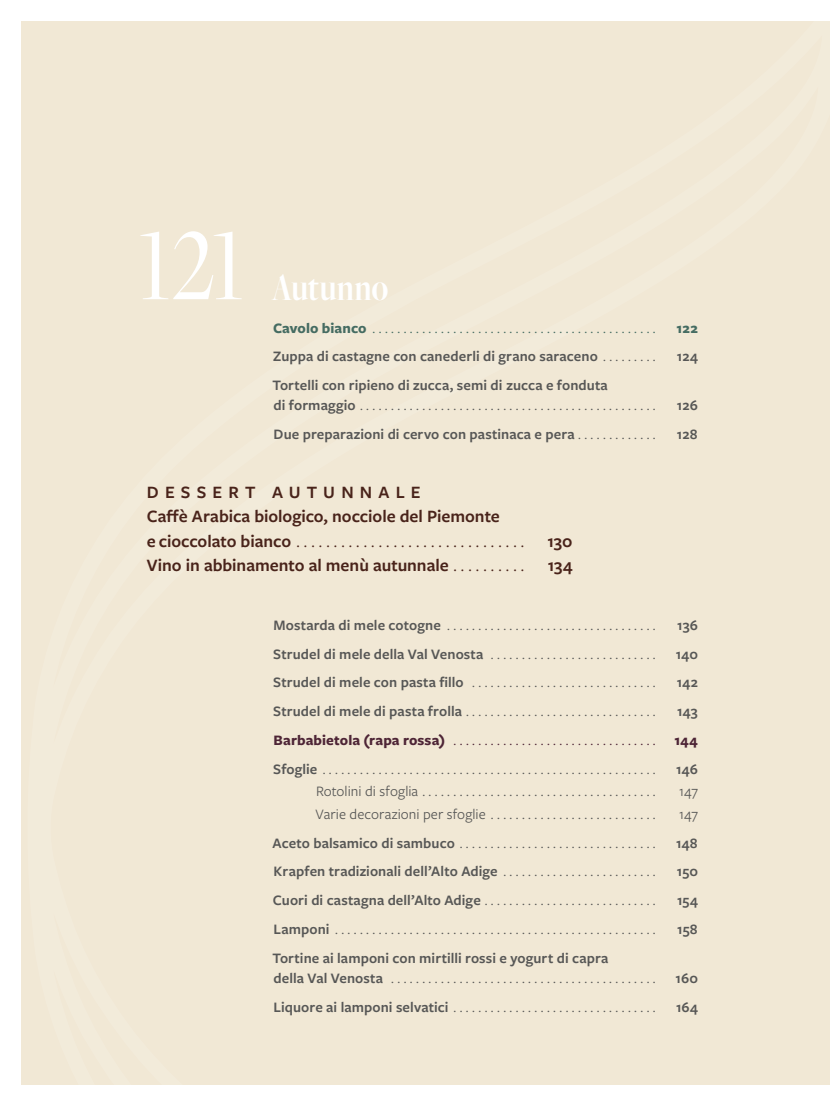
<style>
.page{position:relative;width:830px;height:1106px;background:#fff}
.page>*{position:absolute;margin:0;border:0;box-sizing:border-box;transform-origin:0 0}
.t1{font:300 141.75px "Freight Big Cmp Pro";color:#fff}
.t2{font:600 40.5px "Freight Big Cmp Pro";letter-spacing:-.005em;color:#fff}
.t3{font:600 18px/24.3px "Freight Sans Pro";color:#49231a}
.t4{font:600 15px/20.2px "Freight Sans Pro";letter-spacing:.005em;color:#575756}
.t5{font:15px "Freight Sans Pro";color:#575756}
.t6{font:15px "Freight Sans Pro";color:#456c62}
.t7{font:15px "Freight Sans Pro";color:#4e2536}
.t8{font:700 15px "Freight Sans Pro";color:#456c62}
.t9{font:700 15px "Freight Sans Pro";color:#4e2536}
.s1{font-weight:700}
.s2{font-weight:400}
.s3{font-weight:600}
</style>
<div class="page">
<div style="left:26px;top:21px;width:803px;height:1064px;background:#f1e8d5"></div>
<h1 class="t1" style="left:139px;top:165px;width:107px">121</h1>
<h2 class="t2" style="left:272px;top:260px;width:118px">Autunno</h2>
<p class="t6" style="left:273px;top:318px;width:378px"><span class="s1">Cavolo bianco</span> . . . . . . . . . . . . . . . . . . . . . . . . . . . . . . . . . . . . . . . . . . . . .</p>
<p class="t8" style="left:676px;top:317px;width:23px">122</p>
<p class="t4" style="left:273px;top:346px;width:377px">Zuppa di castagne con canederli di grano saraceno <span class="s2">. . . . . . . .</span></p>
<p class="t4" style="left:676px;top:346px;width:23px">124</p>
<p class="t4" style="left:272px;top:374px;width:378px">Tortelli con ripieno di zucca, semi di zucca e fonduta<br>di formaggio <span class="s2">. . . . . . . . . . . . . . . . . . . . . . . . . . . . . . . . . . . . . . . . . . . . . . .</span></p>
<p class="t4" style="left:676px;top:395px;width:23px">126</p>
<p class="t4" style="left:273px;top:423px;width:382px">Due preparazioni di cervo con pastinaca e pera <span class="s2">. . . . . . . . . . . . .</span></p>
<p class="t4" style="left:676px;top:423px;width:22px">128</p>
<p class="t3" style="left:147px;top:479px;width:378px">DESSERT AUTUNNALE<br>Caffè Arabica biologico, nocciole del Piemonte<br>e cioccolato bianco <span class="s2">. . . . . . . . . . . . . . . . . . . . . . . . . . . . . . .</span></p>
<p class="t3" style="left:547px;top:528px;width:27px">130</p>
<p class="t3" style="left:147px;top:552px;width:378px">Vino in abbinamento al menù autunnale <span class="s2">. . . . . . . . . .</span></p>
<p class="t3" style="left:547px;top:552px;width:26px">134</p>
<p class="t5" style="left:273px;top:615px;width:377px"><span class="s3">Mostarda di mele cotogne</span> . . . . . . . . . . . . . . . . . . . . . . . . . . . . . . . . .</p>
<p class="t4" style="left:677px;top:614px;width:22px">136</p>
<p class="t4" style="left:273px;top:643px;width:377px">Strudel di mele della Val Venosta <span class="s2">. . . . . . . . . . . . . . . . . . . . . . . . . .</span></p>
<p class="t4" style="left:675px;top:643px;width:24px">140</p>
<p class="t5" style="left:273px;top:672px;width:377px"><span class="s3">Strudel di mele con pasta fillo</span> . . . . . . . . . . . . . . . . . . . . . . . . . . . . .</p>
<p class="t4" style="left:676px;top:672px;width:23px">142</p>
<p class="t5" style="left:273px;top:701px;width:377px"><span class="s3">Strudel di mele di pasta frolla</span> . . . . . . . . . . . . . . . . . . . . . . . . . . . . . .</p>
<p class="t4" style="left:676px;top:700px;width:22px">143</p>
<p class="t7" style="left:273px;top:730px;width:377px"><span class="s1">Barbabietola (rapa rossa)</span> . . . . . . . . . . . . . . . . . . . . . . . . . . . . . . . .</p>
<p class="t9" style="left:674px;top:729px;width:25px">144</p>
<p class="t5" style="left:273px;top:759px;width:377px"><span class="s3">Sfoglie</span> . . . . . . . . . . . . . . . . . . . . . . . . . . . . . . . . . . . . . . . . . . . . . . . . . . . . .</p>
<p class="t4" style="left:675px;top:758px;width:23px">146</p>
<p class="t5" style="left:316px;top:781px;width:335px">Rotolini di sfoglia . . . . . . . . . . . . . . . . . . . . . . . . . . . . . . . . . . . . .</p>
<p class="t5" style="left:679px;top:781px;width:20px">147</p>
<p class="t5" style="left:315px;top:804px;width:335px">Varie decorazioni per sfoglie . . . . . . . . . . . . . . . . . . . . . . . . . .</p>
<p class="t5" style="left:679px;top:804px;width:20px">147</p>
<p class="t5" style="left:272px;top:832px;width:378px"><span class="s3">Aceto balsamico di sambuco</span> . . . . . . . . . . . . . . . . . . . . . . . . . . . . . . .</p>
<p class="t4" style="left:675px;top:832px;width:23px">148</p>
<p class="t4" style="left:273px;top:860px;width:377px">Krapfen tradizionali dell’Alto Adige <span class="s2">. . . . . . . . . . . . . . . . . . . . . . . .</span></p>
<p class="t4" style="left:676px;top:860px;width:23px">150</p>
<p class="t4" style="left:273px;top:889px;width:378px">Cuori di castagna dell’Alto Adige <span class="s2">. . . . . . . . . . . . . . . . . . . . . . . . . . .</span></p>
<p class="t4" style="left:676px;top:889px;width:22px">154</p>
<p class="t5" style="left:273px;top:919px;width:377px"><span class="s3">Lamponi</span> . . . . . . . . . . . . . . . . . . . . . . . . . . . . . . . . . . . . . . . . . . . . . . . . . . .</p>
<p class="t4" style="left:676px;top:918px;width:22px">158</p>
<p class="t4" style="left:272px;top:947px;width:378px">Tortine ai lamponi con mirtilli rossi e yogurt di capra<br>della Val Venosta <span class="s2">. . . . . . . . . . . . . . . . . . . . . . . . . . . . . . . . . . . . . . . . . .</span></p>
<p class="t4" style="left:675px;top:967px;width:24px">160</p>
<p class="t5" style="left:273px;top:996px;width:377px"><span class="s3">Liquore ai lamponi selvatici</span> . . . . . . . . . . . . . . . . . . . . . . . . . . . . . . . .</p>
<p class="t4" style="left:675px;top:996px;width:24px">164</p>
</div>
